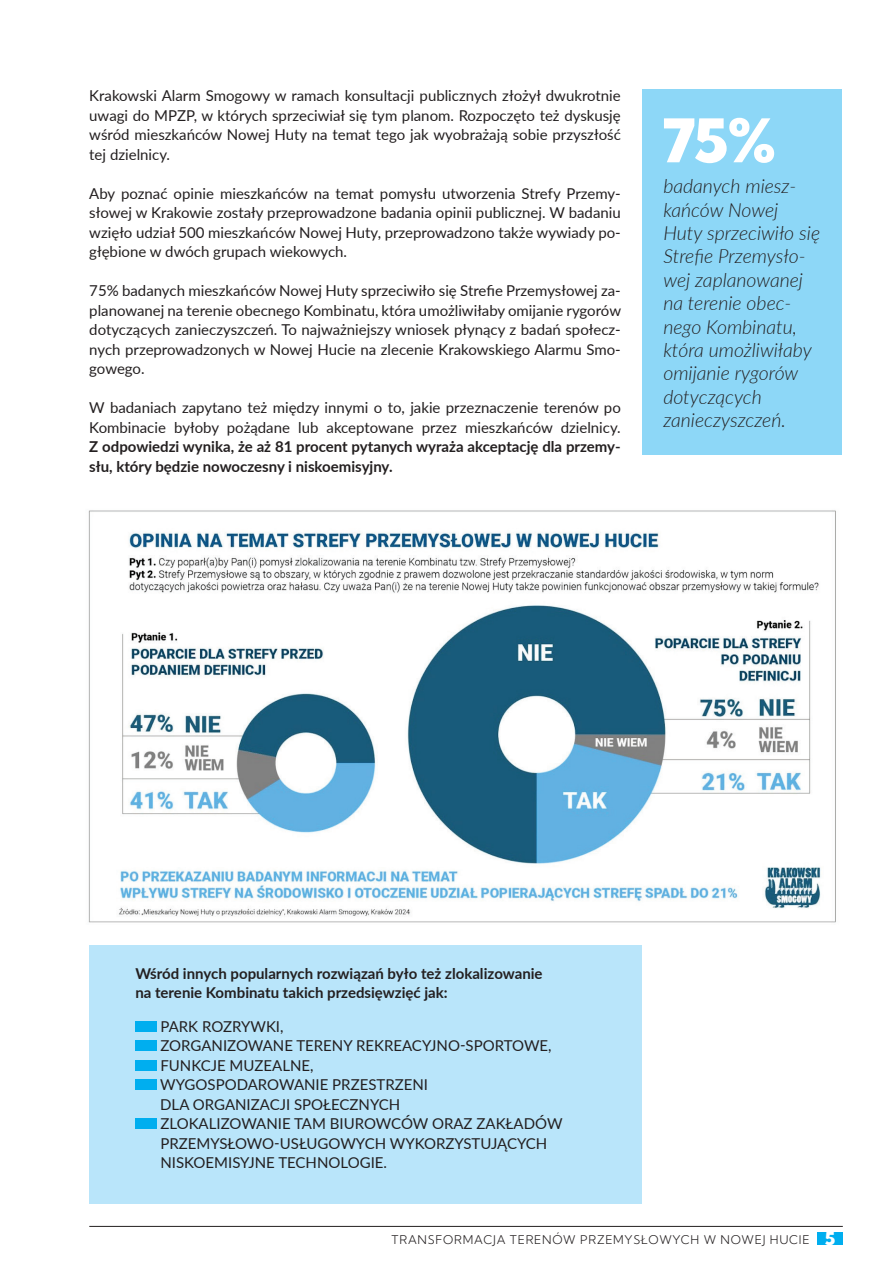
<style>
.page{position:relative;width:893px;height:1263px;background:#fff}
.page>*{position:absolute;margin:0;border:0;box-sizing:border-box;transform-origin:0 0}
.t1{font:900 60px "Kumbh Sans";color:#fff}
.t2{font:italic 300 19.5px/23.4px "Lato";color:#231f20}
.t3{font:15px/19.5px "Lato";color:#231f20;text-align:justify}
.t4{font:700 15px/19.5px "Lato";color:#231f20}
.t5{font:300 12px "Kumbh Sans";letter-spacing:.06em;color:#231f20}
.s1{font-weight:900;font-size:18px;color:#fff}
</style>
<div class="page">
<div style="left:817px;top:1231px;width:26px;height:13px;background:#00aeef"></div>
<hr style="left:89px;top:1226px;width:754px;height:1px;background:#231f20">
<div style="left:89px;top:945px;width:553px;height:258px;background:#b9e5fa"></div>
<div style="left:135px;top:1021px;width:22px;height:10px;background:#00aeef"></div>
<div style="left:135px;top:1040px;width:22px;height:11px;background:#00aeef"></div>
<div style="left:135px;top:1060px;width:22px;height:10px;background:#00aeef"></div>
<div style="left:135px;top:1079px;width:22px;height:11px;background:#00aeef"></div>
<div style="left:135px;top:1118px;width:22px;height:11px;background:#00aeef"></div>
<div style="left:642px;top:89px;width:200px;height:366px;background:#8dd7f7"></div>
<img style="left:88px;top:510px;width:748px;height:413px">
<p class="t3" style="left:89px;top:86px;width:533px">Krakowski Alarm Smogowy w ramach konsultacji publicznych złożył dwukrotnie uwagi do MPZP, w których sprzeciwiał się tym planom. Rozpoczęto też dyskusję wśród mieszkańców Nowej Huty na temat tego jak wyobrażają sobie przyszłość tej dzielnicy.</p>
<p class="t3" style="left:89px;top:183px;width:533px">Aby poznać opinie mieszkańców na temat pomysłu utworzenia Strefy Przemy&shy;słowej w Krakowie zostały przeprowadzone badania opinii publicznej. W badaniu wzięło udział 500 mieszkańców Nowej Huty, przeprowadzono także wywiady po&shy;głębione w dwóch grupach wiekowych.</p>
<p class="t3" style="left:89px;top:281px;width:533px">75% badanych mieszkańców Nowej Huty sprzeciwiło się Strefie Przemysłowej za&shy;planowanej na terenie obecnego Kombinatu, która umożliwiłaby omijanie rygorów dotyczących zanieczyszczeń. To najważniejszy wniosek płynący z badań społecz&shy;nych przeprowadzonych w Nowej Hucie na zlecenie Krakowskiego Alarmu Smo&shy;gowego.</p>
<p class="t3" style="left:89px;top:398px;width:533px">W badaniach zapytano też między innymi o to, jakie przeznaczenie terenów po<br>Kombinacie byłoby pożądane lub akceptowane przez mieszkańców dzielnicy.</p>
<p class="t4" style="left:89px;top:437px;width:533px">Z odpowiedzi wynika, że aż 81 procent pytanych wyraża akceptację dla przemy&shy;słu, który będzie nowoczesny i niskoemisyjny.</p>
<h1 class="t1" style="left:663px;top:103px;width:113px">75%</h1>
<h2 class="t2" style="left:663px;top:174px;width:158px">badanych miesz&shy;kańców Nowej<br>Huty sprzeciwiło się<br>Strefie Przemysło&shy;wej zaplanowanej na terenie obec&shy;nego Kombinatu, która umożliwiłaby omijanie rygorów dotyczących zanieczyszczeń.</h2>
<p class="t4" style="left:135px;top:963px;width:409px">Wśród innych popularnych rozwiązań było też zlokalizowanie na terenie Kombinatu takich przedsięwzięć jak:</p>
<p class="t3" style="left:160px;top:1016px;width:11px">park</p>
<p class="t3" style="left:202px;top:1016px;width:11px">rozr</p>
<p class="t3" style="left:241px;top:1016px;width:20px">ywki</p>
<p class="t3" style="left:280px;top:1016px;width:5px">,</p>
<p class="t3" style="left:160px;top:1035px;width:12px">zorganizowane</p>
<p class="t3" style="left:296px;top:1035px;width:11px">teren</p>
<p class="t3" style="left:343px;top:1035px;width:23px">y rekreac</p>
<p class="t3" style="left:422px;top:1035px;width:19px">yjno</p>
<p class="t3" style="left:460px;top:1035px;width:17px">-sportowe</p>
<p class="t3" style="left:548px;top:1035px;width:5px">,</p>
<p class="t3" style="left:160px;top:1055px;width:19px">funkcj</p>
<p class="t3" style="left:217px;top:1055px;width:24px">E muzea</p>
<p class="t3" style="left:282px;top:1055px;width:33px">ln E,</p>
<p class="t3" style="left:160px;top:1074px;width:36px">wygospodarowanie</p>
<p class="t3" style="left:332px;top:1074px;width:10px">przestrzeni</p>
<p class="t3" style="left:160px;top:1094px;width:43px">dla organizacji</p>
<p class="t3" style="left:294px;top:1094px;width:11px">społeczn</p>
<p class="t3" style="left:370px;top:1094px;width:17px">ych</p>
<p class="t3" style="left:160px;top:1113px;width:28px">z loka</p>
<p class="t3" style="left:209px;top:1113px;width:18px">lizowanie</p>
<p class="t3" style="left:294px;top:1113px;width:12px">tam</p>
<p class="t3" style="left:330px;top:1113px;width:11px">biurowc</p>
<p class="t3" style="left:401px;top:1113px;width:42px">ów oraz</p>
<p class="t3" style="left:476px;top:1113px;width:11px">zakład</p>
<p class="t3" style="left:535px;top:1113px;width:25px">ów</p>
<p class="t3" style="left:160px;top:1133px;width:11px">przem</p>
<p class="t3" style="left:210px;top:1133px;width:21px">ysłowo</p>
<p class="t3" style="left:274px;top:1133px;width:18px">-usługow</p>
<p class="t3" style="left:356px;top:1133px;width:70px">ych wykorz</p>
<p class="t3" style="left:454px;top:1133px;width:19px">ystuj</p>
<p class="t3" style="left:497px;top:1133px;width:40px">ących</p>
<p class="t3" style="left:160px;top:1152px;width:10px">niskoemis</p>
<p class="t3" style="left:240px;top:1152px;width:18px">yjne</p>
<p class="t3" style="left:278px;top:1152px;width:12px">techno</p>
<p class="t3" style="left:341px;top:1152px;width:17px">logie</p>
<p class="t3" style="left:384px;top:1152px;width:5px">.</p>
<p class="t5" style="left:392px;top:1232px;width:445px">TRANSFORMACJA TERENÓW PRZEMYSŁOWYCH W NOWEJ H UCIE <span class="s1">5</span></p>
</div>
